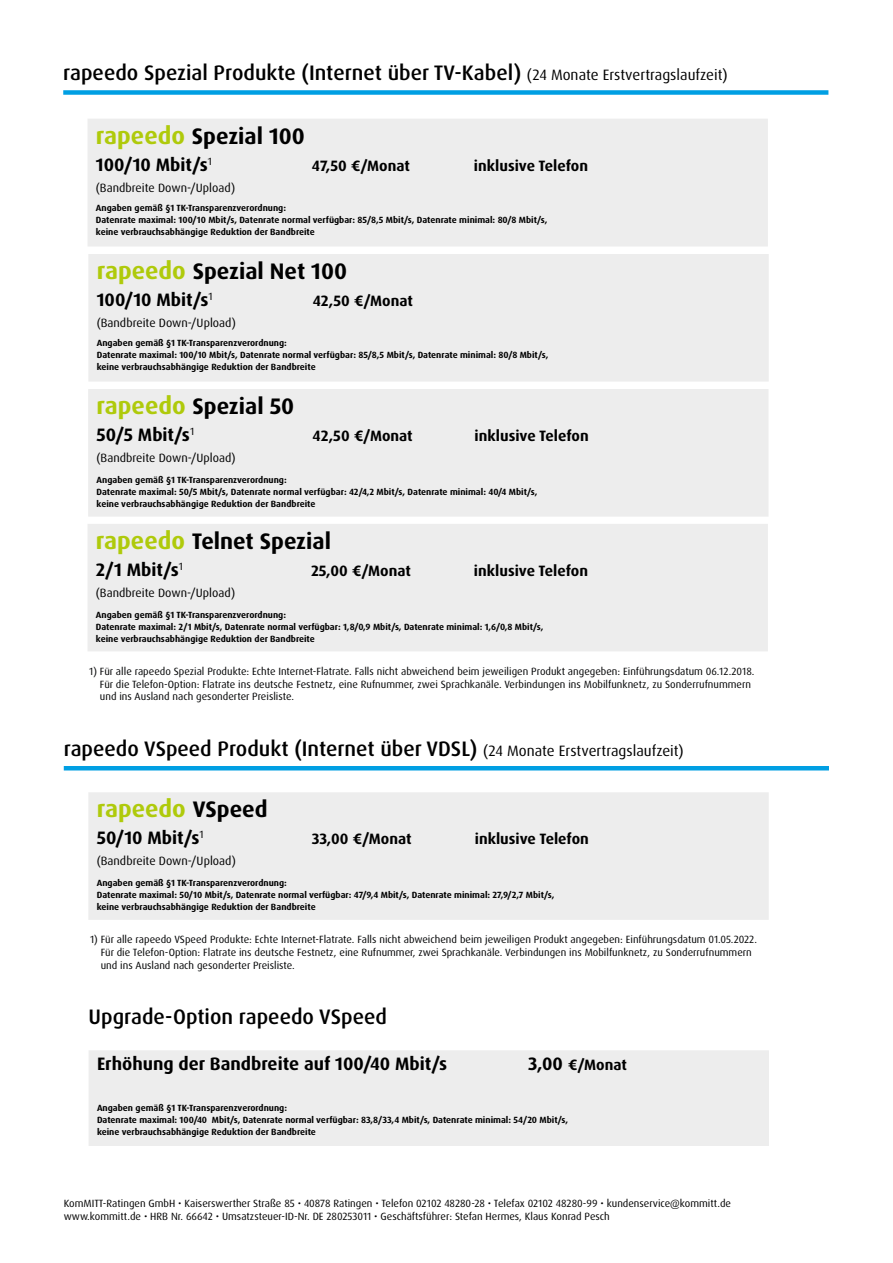
<style>
.page{position:relative;width:893px;height:1263px;background:#fff}
.page>*{position:absolute;margin:0;border:0;box-sizing:border-box;transform-origin:0 0}
.t1{font:700 24px "Dax OT";color:#afca0b}
.t2{font:700 22.5px "Dax OT";color:#000}
.t3{font:500 21px "Dax OT";color:#000}
.t4{font:700 18px "Dax OT";color:#000}
.t5{font:700 15px "Dax OT";color:#000}
.t6{font:12px "Dax OT";color:#000}
.t7{font:10.5px/12.6px "Dax OT";color:#020304}
.t8{font:10.5px/12.6px "Dax OT";color:#000}
.t9{font:700 9px/12px "Dax OT";color:#000}
.s1{font-weight:400;font-size:15px}
.s2{font-size:24px;color:#afca0b}
.s3{font-size:22.5px;color:#000}
.s4{font-size:18px}
</style>
<div class="page">
<div style="left:63px;top:90px;width:765px;height:5px;background:#009fe3"></div>
<div style="left:88px;top:119px;width:680px;height:127px;background:#ededed"></div>
<div style="left:88px;top:389px;width:680px;height:128px;background:#ededed"></div>
<div style="left:88px;top:524px;width:680px;height:127px;background:#ededed"></div>
<div style="left:88px;top:254px;width:681px;height:128px;background:#ededed"></div>
<hr style="left:64px;top:766px;width:765px;height:4px;background:#009fe3">
<div style="left:88px;top:792px;width:681px;height:128px;background:#ededed"></div>
<div style="left:89px;top:1050px;width:680px;height:96px;background:#ededed"></div>
<h3 class="t3" style="left:63px;top:60px;width:666px">rapeedo Spezial Produkte (Internet über TV-Kabel) <span class="s1">(24 Monate Erstvertragslaufzeit)</span></h3>
<h2 class="t2" style="left:96px;top:121px;width:211px"><span class="s2">rapeedo</span> Spezial 100</h2>
<h3 class="t4" style="left:96px;top:153px;width:117px">100/10 Mbit/s<sup>1</sup></h3>
<h3 class="t5" style="left:312px;top:156px;width:99px">47,50 €/Monat</h3>
<h3 class="t5" style="left:474px;top:156px;width:116px">inklusive Telefon</h3>
<h3 class="t6" style="left:96px;top:180px;width:141px">(Bandbreite Down-/Upload)</h3>
<p class="t9" style="left:96px;top:202px;width:453px">Angaben gemäß §1 TK-Transparenzverordnung:<br>Datenrate maximal: 100/10 Mbit/s, Datenrate normal verfügbar: 85/8,5 Mbit/s, Datenrate minimal: 80/8 Mbit/s, keine verbrauchsabhängige Reduktion der Bandbreite</p>
<h2 class="t2" style="left:97px;top:257px;width:252px"><span class="s2">rapeedo</span> Spezial Net 100</h2>
<h3 class="t4" style="left:97px;top:288px;width:117px">100/10 Mbit/s<sup>1</sup></h3>
<h3 class="t5" style="left:313px;top:291px;width:102px">42,50 €/Monat</h3>
<h3 class="t6" style="left:97px;top:315px;width:141px">(Bandbreite Down-/Upload)</h3>
<p class="t9" style="left:97px;top:337px;width:453px">Angaben gemäß §1 TK-Transparenzverordnung:<br>Datenrate maximal: 100/10 Mbit/s, Datenrate normal verfügbar: 85/8,5 Mbit/s, Datenrate minimal: 80/8 Mbit/s, keine verbrauchsabhängige Reduktion der Bandbreite</p>
<h2 class="t2" style="left:97px;top:392px;width:199px"><span class="s2">rapeedo</span> Spezial 50</h2>
<h3 class="t4" style="left:97px;top:423px;width:99px">50/5 Mbit/s<sup>1</sup></h3>
<h3 class="t5" style="left:313px;top:426px;width:102px">42,50 €/Monat</h3>
<h3 class="t5" style="left:475px;top:426px;width:116px">inklusive Telefon</h3>
<h3 class="t6" style="left:97px;top:450px;width:141px">(Bandbreite Down-/Upload)</h3>
<p class="t9" style="left:97px;top:474px;width:442px">Angaben gemäß §1 TK-Transparenzverordnung:<br>Datenrate maximal: 50/5 Mbit/s, Datenrate normal verfügbar: 42/4,2 Mbit/s, Datenrate minimal: 40/4 Mbit/s, keine verbrauchsabhängige Reduktion der Bandbreite</p>
<h2 class="t2" style="left:96px;top:526px;width:236px"><span class="s2">rapeedo</span> Telnet Spezial</h2>
<h3 class="t4" style="left:96px;top:558px;width:89px">2/1 Mbit/s<sup>1</sup></h3>
<h3 class="t5" style="left:311px;top:561px;width:101px">25,00 €/Monat</h3>
<h3 class="t5" style="left:474px;top:561px;width:116px">inklusive Telefon</h3>
<h3 class="t6" style="left:96px;top:585px;width:141px">(Bandbreite Down-/Upload)</h3>
<p class="t9" style="left:96px;top:609px;width:449px">Angaben gemäß §1 TK-Transparenzverordnung:<br>Datenrate maximal: 2/1 Mbit/s, Datenrate normal verfügbar: 1,8/0,9 Mbit/s, Datenrate minimal: 1,6/0,8 Mbit/s, keine verbrauchsabhängige Reduktion der Bandbreite</p>
<p class="t7" style="left:100px;top:665px;width:656px;text-indent:-11px">1) Für alle rapeedo Spezial Produkte: Echte Internet-Flatrate. Falls nicht abweichend beim jeweiligen Produkt angegeben: Einführungsdatum 06.12.2018.<br>Für die Telefon-Option: Flatrate ins deutsche Festnetz, eine Rufnummer, zwei Sprachkanäle. Verbindungen ins Mobilfunknetz, zu Sonderrufnummern und ins Ausland nach gesonderter Preisliste.</p>
<h3 class="t3" style="left:64px;top:735px;width:621px">rapeedo VSpeed Produkt (Internet über VDSL) <span class="s1">(24 Monate Erstvertragslaufzeit)</span></h3>
<h1 class="t1" style="left:97px;top:793px;width:172px">rapeedo <span class="s3">VSpeed</span></h1>
<h3 class="t4" style="left:97px;top:826px;width:108px">50/10 Mbit/s<sup>1</sup></h3>
<h3 class="t5" style="left:312px;top:829px;width:101px">33,00 €/Monat</h3>
<h3 class="t5" style="left:475px;top:829px;width:116px">inklusive Telefon</h3>
<h3 class="t6" style="left:97px;top:853px;width:141px">(Bandbreite Down-/Upload)</h3>
<p class="t9" style="left:97px;top:877px;width:459px">Angaben gemäß §1 TK-Transparenzverordnung:<br>Datenrate maximal: 50/10 Mbit/s, Datenrate normal verfügbar: 47/9,4 Mbit/s, Datenrate minimal: 27,9/2,7 Mbit/s, keine verbrauchsabhängige Reduktion der Bandbreite</p>
<p class="t7" style="left:101px;top:933px;width:658px;text-indent:-11px">1) Für alle rapeedo VSpeed Produkte: Echte Internet-Flatrate. Falls nicht abweichend beim jeweiligen Produkt angegeben: Einführungsdatum 01.05.2022.<br>Für die Telefon-Option: Flatrate ins deutsche Festnetz, eine Rufnummer, zwei Sprachkanäle. Verbindungen ins Mobilfunknetz, zu Sonderrufnummern und ins Ausland nach gesonderter Preisliste.</p>
<h3 class="t3" style="left:89px;top:1003px;width:300px">Upgrade-Option rapeedo VSpeed</h3>
<h3 class="t4" style="left:97px;top:1053px;width:352px">Erhöhung der Bandbreite auf 100/40 Mbit/s</h3>
<h3 class="t5" style="left:528px;top:1056px;width:100px"><span class="s4">3,00</span> €/Monat</h3>
<p class="t9" style="left:97px;top:1102px;width:473px">Angaben gemäß §1 TK-Transparenzverordnung:<br>Datenrate maximal: 100/40 Mbit/s, Datenrate normal verfügbar: 83,8/33,4 Mbit/s, Datenrate minimal: 54/20 Mbit/s, keine verbrauchsabhängige Reduktion der Bandbreite</p>
<p class="t8" style="left:64px;top:1197px;width:669px">KomMITT-Ratingen GmbH • Kaiserswerther Straße 85 • 40878 Ratingen • Telefon 02102 48280-28 • Telefax 02102 48280-99 • kundenservice@kommitt.de www.kommitt.de • HRB Nr. 66642 • Umsatzsteuer-ID-Nr. DE 280253011 • Geschäftsführer: Stefan Hermes, Klaus Konrad Pesch</p>
</div>
